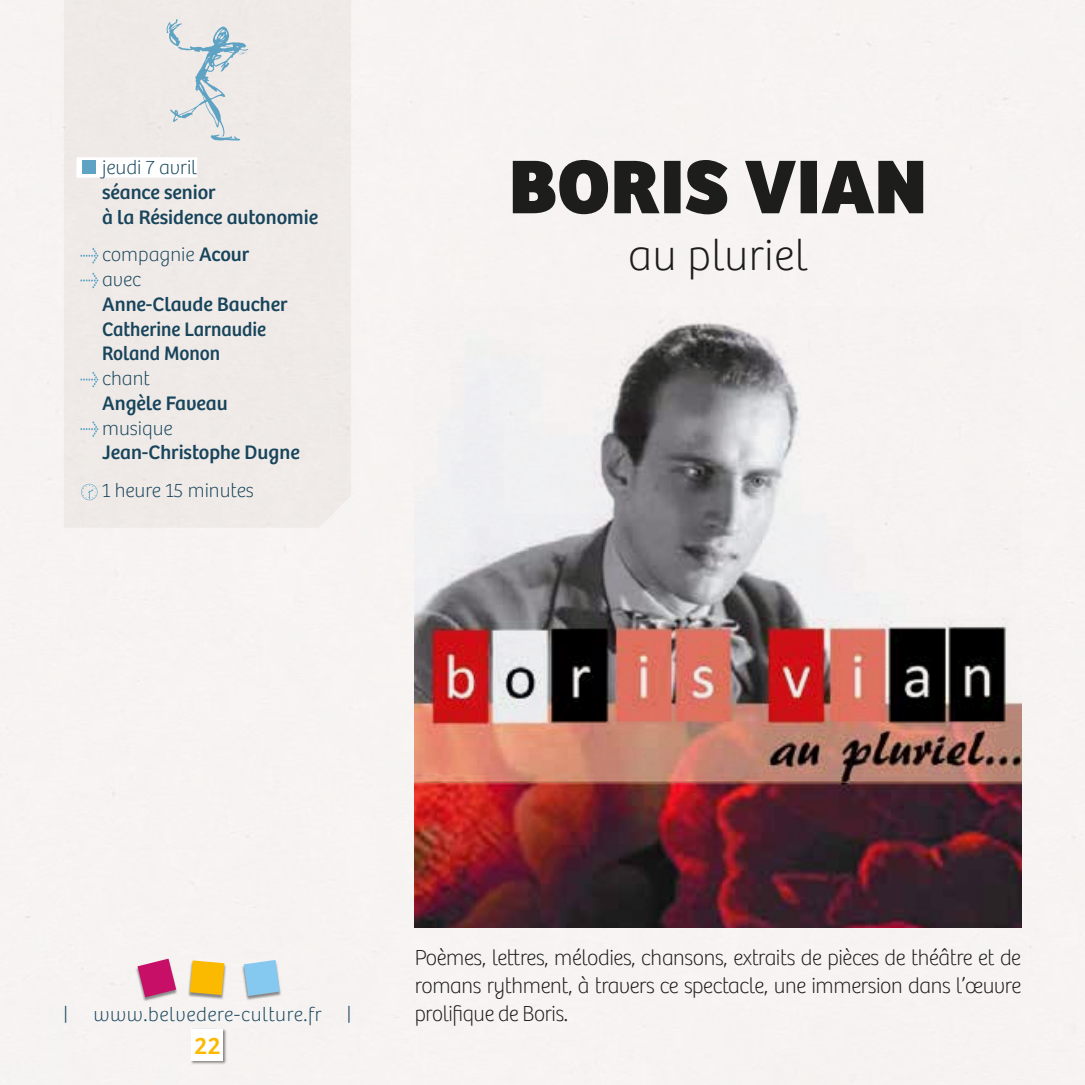
<style>
.page{position:relative;width:1085px;height:1085px;background:#fff}
.page>*{position:absolute;margin:0;border:0;box-sizing:border-box;transform-origin:0 0}
.t1{font:italic 800 78.75px "Bree";letter-spacing:.01em;color:#1d1d1b}
.t2{font:italic 100 45px "Bree";color:#1d1d1b}
.t3{font:24.75px "Bree";color:#fbba00}
.t4{font:italic 100 22.5px/28.1px "Bree";letter-spacing:-.02em;color:#1d1d1b;text-align:justify}
.t5{font:20.25px/24.8px "Bree";color:#18455c}
.t6{font:100 20.25px/24.8px "Bree";color:#18455c}
.t7{font:100 20.25px "Bree";letter-spacing:.03em;color:#18455c}
.s1{font-weight:400}
</style>
<div class="page">
<div style="left:0;top:0;width:1084px;height:1084px;background:#f6f3f2"></div>
<div style="left:191px;top:1028px;width:36px;height:36px;background:#1d1d1b;opacity:.5"></div>
<div style="left:191px;top:1028px;width:32px;height:32px;background:#fff"></div>
<div style="left:188px;top:960px;width:38px;height:39px;background:#1d1d1b;opacity:.5"></div>
<svg style="left:190px;top:960px;width:34px;height:34px"></svg>
<div style="left:135px;top:958px;width:43px;height:43px;background:#1d1d1b;opacity:.5"></div>
<svg style="left:137px;top:958px;width:39px;height:39px"></svg>
<div style="left:241px;top:960px;width:41px;height:40px;background:#1d1d1b;opacity:.5"></div>
<svg style="left:244px;top:959px;width:36px;height:36px"></svg>
<img style="left:415px;top:306px;width:605px;height:621px">
<div style="left:64px;top:0;width:287px;height:527px;background:#efeae7"></div>
<div style="left:77px;top:157px;width:120px;height:17px;background:#fff"></div>
<div style="left:77px;top:171px;width:120px;height:7px;background:#fff"></div>
<div style="left:82px;top:160px;width:14px;height:14px;background:#5fa3c4"></div>
<svg style="left:80px;top:248px;width:18px;height:15px"></svg>
<svg style="left:80px;top:273px;width:18px;height:15px"></svg>
<svg style="left:80px;top:372px;width:18px;height:15px"></svg>
<svg style="left:80px;top:421px;width:18px;height:16px"></svg>
<svg style="left:81px;top:483px;width:17px;height:17px"></svg>
<svg style="left:166px;top:19px;width:82px;height:122px;background:#d8dee1"></svg>
<p class="t6" style="left:102px;top:155px;width:96px">jeudi 7 avril</p>
<p class="t5" style="left:102px;top:180px;width:217px">séance senior<br>à la Résidence autonomie</p>
<p class="t6" style="left:102px;top:242px;width:149px">compagnie <span class="s1">Acour </span>avec</p>
<p class="t5" style="left:102px;top:292px;width:187px">Anne-Claude Baucher<br>Catherine Larnaudie<br>Roland Monon</p>
<p class="t6" style="left:102px;top:366px;width:49px">chant</p>
<p class="t5" style="left:102px;top:391px;width:127px">Angèle Faveau</p>
<p class="t6" style="left:102px;top:416px;width:72px">musique</p>
<p class="t5" style="left:102px;top:440px;width:199px">Jean-Christophe Dugne</p>
<p class="t6" style="left:102px;top:478px;width:153px">1 heure 15 minutes</p>
<h1 class="t1" style="left:509px;top:139px;width:419px">BORIS VIAN</h1>
<h2 class="t2" style="left:628px;top:229px;width:190px">au pluriel</h2>
<p class="t6" style="left:64px;top:1002px;width:5px">|</p>
<p class="t7" style="left:93px;top:1002px;width:229px">www.belvedere-culture.fr</p>
<p class="t6" style="left:347px;top:1002px;width:5px">|</p>
<p class="t3" style="left:194px;top:1030px;width:28px">22</p>
<p class="t4" style="left:415px;top:943px;width:612px">Poèmes,lettres,mélodies,chansons,extraits de pièces de théâtre et de romans rythment,à travers ce spectacle,une immersion dans l’œuvre prolifiquedeBoris.</p>
</div>
